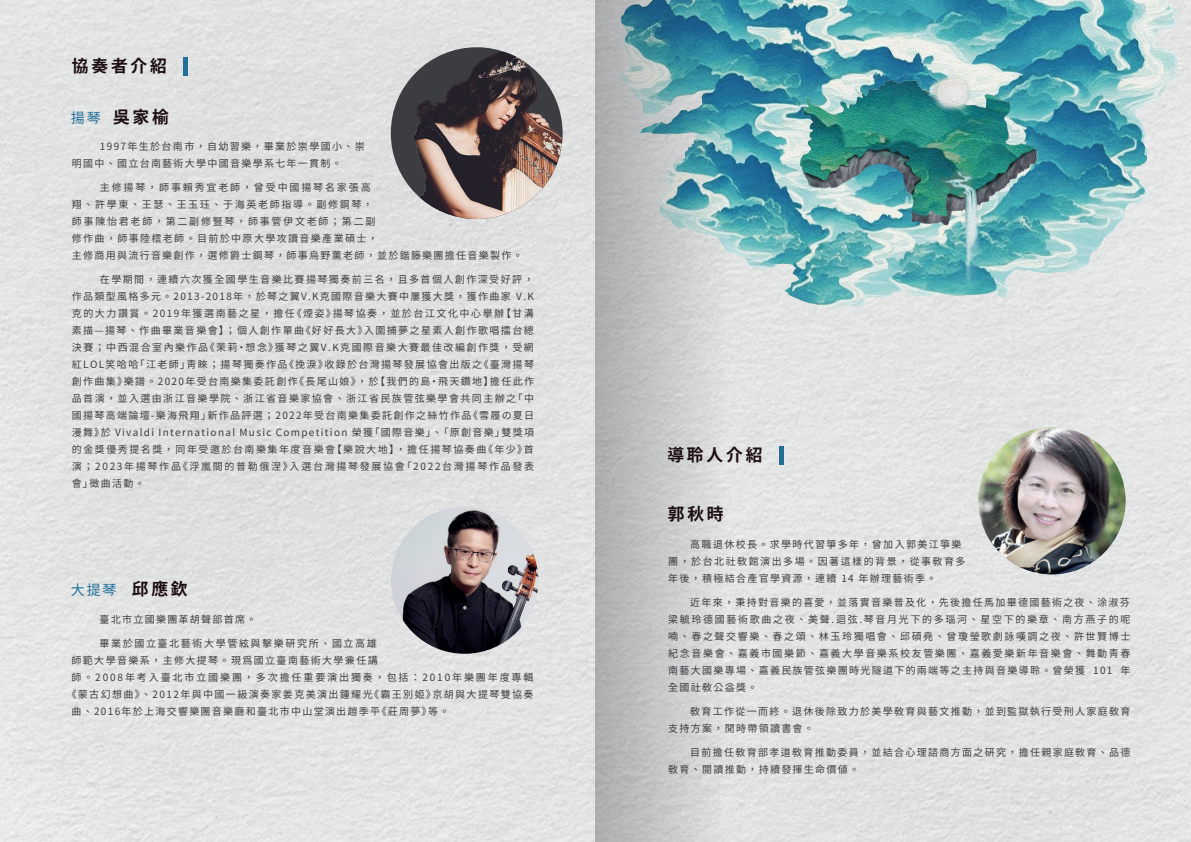
<style>
.page{position:relative;width:1191px;height:842px;background:#e1e2e2}
.page>*{position:absolute;margin:0;border:0;box-sizing:border-box;transform-origin:0 0}
.t1{font:700 16.7px "Koz Go Pr 6 N";letter-spacing:.17em;color:#1b0d12}
.t2{font:14px "Gen Yo Gothic TW Regular TTF";color:#22709a}
.t3{font:10px/17px "Gen Yo Gothic TW Regular TTF";letter-spacing:.135em;color:#3c3d40}
.t4{font:10px "Gen Yo Gothic TW Regular TTF";letter-spacing:.19em;color:#3c3d40}
.t5{font:10px "Gen Yo Gothic TW Regular TTF";letter-spacing:.16em;color:#3c3d40}
.s1{font-family:"Gen Yo Gothic TW Regular TTF";font-weight:400;font-size:14px;color:#22709a}
.s2{font-family:"Koz Go Pr 6 N";font-weight:700;font-size:16.7px;color:#1b0d12}
</style>
<div class="page">
<img style="left:729px;top:0;width:449px;height:309px">
<img style="left:978px;top:427px;width:147px;height:147px;border-radius:74px">
<img style="left:391px;top:506px;width:147px;height:148px;border-radius:74px">
<hr style="left:779px;top:446px;width:4px;height:18px;background:#22709a">
<img style="left:800px;top:58px;width:240px;height:233px">
<img style="left:900px;top:31px;width:104px;height:115px">
<hr style="left:184px;top:58px;width:4px;height:18px;background:#22709a">
<svg style="left:391px;top:47px;width:171px;height:4px"></svg>
<img style="left:391px;top:51px;width:171px;height:168px">
<svg style="left:595px;top:0;width:134px;height:842px;background:#b3bec1"></svg>
<h1 class="t1" style="left:72px;top:57px;width:96px">協奏者介紹</h1>
<h1 class="t1" style="left:71px;top:107px;width:99px"><span class="s1">揚琴</span> 吳家楡</h1>
<p class="t3" style="left:72px;top:138px;width:294px;text-indent:28px">1997年生於台南市，自幼習樂，畢業於崇學國小、崇明國中、國立台南藝術大學中國音樂學系七年一貫制。</p>
<p class="t3" style="left:72px;top:179px;width:452px;text-indent:28px">主修揚琴，師事賴秀宜老師，曾受中國揚琴名家張高<br>翔、許學東、王瑟、王玉珏、于海英老師指導。副修鋼琴，<br>師事陳怡君老師，第二副修豎琴，師事管伊文老師；第二副<br>修作曲，師事陸橒老師。目前於中原大學攻讀音樂產業碩士，<br>主修商用與流行音樂創作，選修爵士鋼琴，師事烏野薰老師，並於鍇籐樂團擔任音樂製作。</p>
<p class="t3" style="left:72px;top:271px;width:464px;text-align:justify;text-indent:28px">在學期間，連續六次獲全國學生音樂比賽揚琴獨奏前三名，且多首個人創作深受好評，作品類型風格多元。2013-2018年，於琴之翼V.K克國際音樂大賽中屢獲大獎，獲作曲家 V.K克的大力讚賞。2019年獲選南藝之星，擔任《煙姿》揚琴協奏，並於台江文化中心擧辦【甘溝素描—揚琴、作曲畢業音樂會】；個人創作單曲《好好長大》入圍捕夢之星素人創作歌唱擂台總決賽；中西混合室內樂作品《茉莉・想念》獲琴之翼V.K克國際音樂大賽最佳改編創作獎，受網紅LOL笑哈哈「江老師」靑睞；揚琴獨奏作品《挽淚》收錄於台灣揚琴發展協會出版之《臺灣揚琴創作曲集》樂譜。2020年受台南樂集委託創作《長尾山娘》，於【我們的島・飛天鑽地】擔任此作品首演，並入選由浙江音樂學院、浙江省音樂家協會、浙江省民族管弦樂學會共同主辦之「中國揚琴高端論壇-樂海飛翔」新作品評選；2022年受台南樂集委託創作之絲竹作品《雪履の夏日漫舞》於 Vivaldi International Music Competition 榮獲「國際音樂」、「原創音樂」雙獎項的金獎優秀提名獎，同年受邀於台南樂集年度音樂會【樂說大地】，擔任揚琴協奏曲《年少》首演；2023年揚琴作品《浮嵐間的普勒俄涅》入選台灣揚琴發展協會「2022台灣揚琴作品發表會」徵曲活動。</p>
<h2 class="t2" style="left:71px;top:582px;width:118px">大提琴 <span class="s2">邱應欽</span></h2>
<p class="t3" style="left:99px;top:611px;width:158px">臺北市立國樂團革胡聲部首席。</p>
<p class="t5" style="left:99px;top:637px;width:279px">畢業於國立臺北藝術大學管絃與擊樂研究所、國立高雄</p>
<p class="t3" style="left:71px;top:652px;width:308px">師範大學音樂系，主修大提琴。現為國立臺南藝術大學兼任講</p>
<p class="t4" style="left:71px;top:671px;width:463px">師。2008年考入臺北市立國樂團，多次擔任重要演出獨奏，包括：2010年樂團年度專輯</p>
<p class="t3" style="left:67px;top:686px;width:468px">《蒙古幻想曲》、2012年與中國一級演奏家姜克美演出鍾耀光《霸王別姬》京胡與大提琴雙協奏</p>
<p class="t3" style="left:71px;top:703px;width:379px">曲、2016年於上海交響樂團音樂廳和臺北市中山堂演出趙季平《莊周夢》等。</p>
<h1 class="t1" style="left:667px;top:445px;width:96px">導聆人介紹</h1>
<h1 class="t1" style="left:668px;top:505px;width:57px">郭秋時</h1>
<p class="t3" style="left:668px;top:536px;width:299px;text-indent:22px">高職退休校長。求學時代習箏多年，曾加入郭美江箏樂團，於台北社敎館演出多場。因著這樣的背景，從事敎育多年後，積極結合產官學資源，連續 14 年辦理藝術季。</p>
<p class="t3" style="left:668px;top:594px;width:464px;text-align:justify;text-indent:22px">近年來，秉持對音樂的喜愛，並落實音樂普及化，先後擔任馬加畢德國藝術之夜、涂淑芬梁毓玲德國藝術歌曲之夜、美聲.迴弦.琴音月光下的多瑙河、星空下的樂章、南方燕子的呢喃、春之聲交響樂、春之頌、林玉玲獨唱會、邱碩堯、曾瓊瑩歌劇詠嘆調之夜、許世賢博士紀念音樂會、嘉義市國樂節、嘉義大學音樂系校友管樂團、嘉義愛樂新年音樂會、舞動靑春南藝大國樂專場、嘉義民族管弦樂團時光隧道下的兩端等之主持與音樂導聆。曾榮獲 101 年全國社敎公益獎。</p>
<p class="t3" style="left:668px;top:703px;width:464px;text-indent:22px">敎育工作從一而終。退休後除致力於美學敎育與藝文推動，並到監獄執行受刑人家庭敎育支持方案，閒時帶領讀書會。</p>
<p class="t3" style="left:668px;top:744px;width:464px;text-indent:22px">目前擔任敎育部孝道敎育推動委員，並結合心理諮商方面之研究，擔任親家庭敎育、品德敎育、閱讀推動，持續發揮生命價値。</p>
</div>
